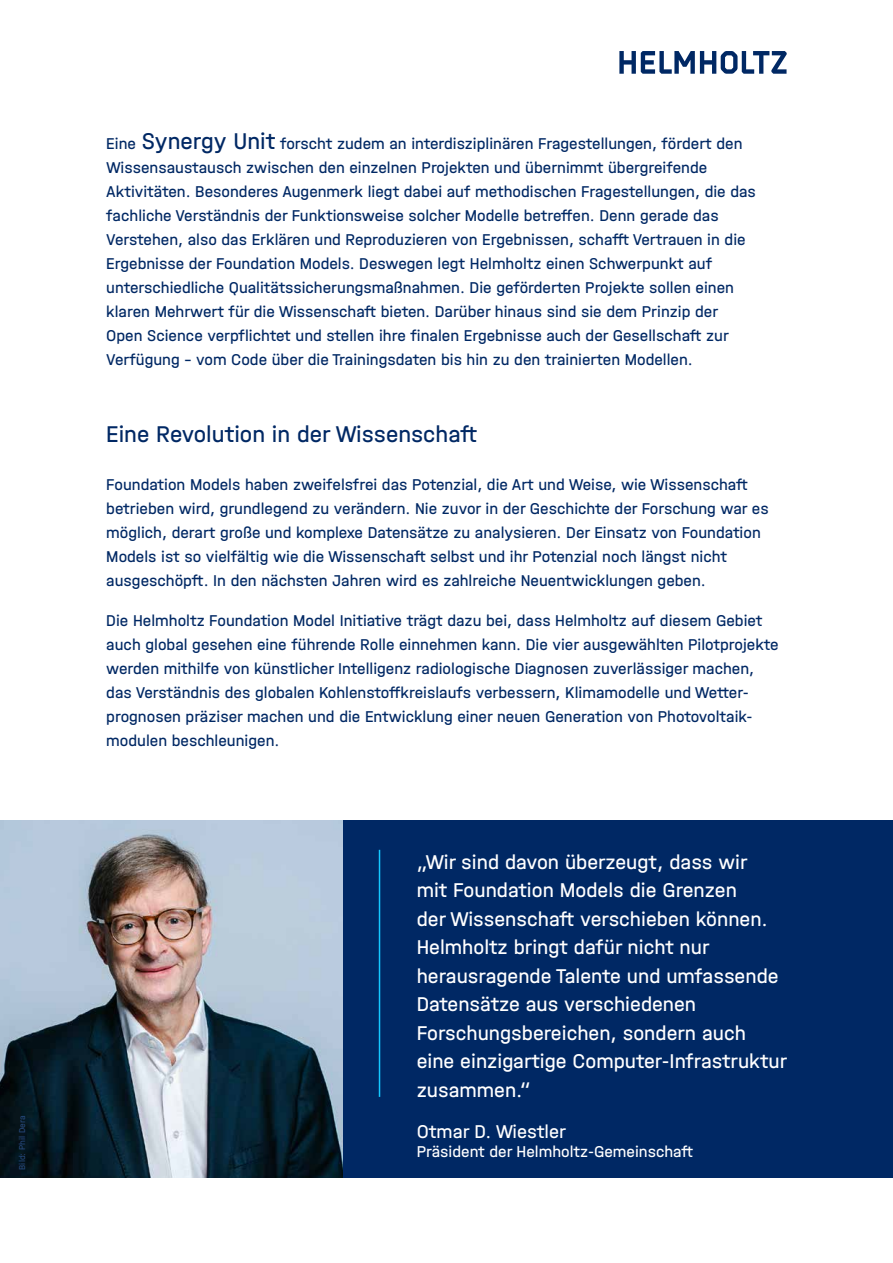
<style>
.page{position:relative;width:893px;height:1263px;background:#fff}
.page>*{position:absolute;margin:0;border:0;box-sizing:border-box;transform-origin:0 0}
.t1{font:24px "Helmholtz Halvar Mittel";color:#002864}
.t2{font:21px/28.5px "Helmholtz Halvar Mittel";color:#fff}
.t3{font:19.5px "Helmholtz Halvar Mittel";color:#fff}
.t4{font:16.5px/24px "Helmholtz Halvar Mittel";color:#002864}
.t5{font:16.5px "Helmholtz Halvar Mittel";color:#fff}
.t6{font:9px "Helmholtz Halvar Mittel";color:#26487b}
.s1{font-size:24px}
</style>
<div class="page">
<svg style="left:619px;top:51px;width:168px;height:23px"></svg>
<div style="left:210px;top:820px;width:683px;height:358px;background:#002864"></div>
<hr style="left:379px;top:850px;width:1px;height:247px;background:#14c8ff">
<img style="left:0;top:820px;width:342px;height:358px">
<p class="t6" style="left:17px;top:1170px;width:56px;rotate:-90deg">Bild: Phil Dera</p>
<p class="t4" style="left:106px;top:132px;width:651px">Eine <span class="s1">Synergy Unit</span> forscht zudem an interdisziplinären Fragestellungen, fördert den Wissensaustausch zwischen den einzelnen Projekten und übernimmt übergreifende Aktivitäten. Besonderes Augenmerk liegt dabei auf methodischen Fragestellungen, die das fachliche Verständnis der Funktionsweise solcher Modelle betreffen. Denn gerade das Verstehen, also das Erklären und Reproduzieren von Ergebnissen, schafft Vertrauen in die Ergebnisse der Foundation Models. Deswegen legt Helmholtz einen Schwerpunkt auf unterschiedliche Qualitätssicherungsmaßnahmen. Die geförderten Projekte sollen einen klaren Mehrwert für die Wissenschaft bieten. Darüber hinaus sind sie dem Prinzip der Open Science verpflichtet und stellen ihre finalen Ergebnisse auch der Gesellschaft zur Verfügung – vom Code über die Trainingsdaten bis hin zu den trainierten Modellen.</p>
<h1 class="t1" style="left:106px;top:420px;width:372px">Eine Revolution in der Wissenschaft</h1>
<p class="t4" style="left:106px;top:472px;width:664px">Foundation Models haben zweifelsfrei das Potenzial, die Art und Weise, wie Wissenschaft betrieben wird, grundlegend zu verändern. Nie zuvor in der Geschichte der Forschung war es möglich, derart große und komplexe Datensätze zu analysieren. Der Einsatz von Foundation Models ist so vielfältig wie die Wissenschaft selbst und ihr Potenzial noch längst nicht ausgeschöpft. In den nächsten Jahren wird es zahlreiche Neuentwicklungen geben.</p>
<p class="t4" style="left:106px;top:608px;width:674px">Die Helmholtz Foundation Model Initiative trägt dazu bei, dass Helmholtz auf diesem Gebiet auch global gesehen eine führende Rolle einnehmen kann. Die vier ausgewählten Pilotprojekte werden mithilfe von künstlicher Intelligenz radiologische Diagnosen zuverlässiger machen, das Verständnis des globalen Kohlenstoffkreislaufs verbessern, Klimamodelle und Wetter&shy;prognosen präziser machen und die Entwicklung einer neuen Generation von Photovoltaik&shy;modulen beschleunigen.</p>
<p class="t2" style="left:417px;top:847px;width:372px">„Wir sind davon überzeugt, dass wir<br>mit Foundation Models die Grenzen<br>der Wissenschaft verschieben können.<br>Helmholtz bringt dafür nicht nur herausragende Talente und umfassende Datensätze aus verschiedenen Forschungsbereichen, sondern auch eine einzigartige Computer-Infrastruktur zusammen.“</p>
<p class="t3" style="left:417px;top:1119px;width:151px">Otmar D. Wiestler</p>
<p class="t5" style="left:417px;top:1142px;width:278px">Präsident der Helmholtz-Gemeinschaft</p>
</div>
